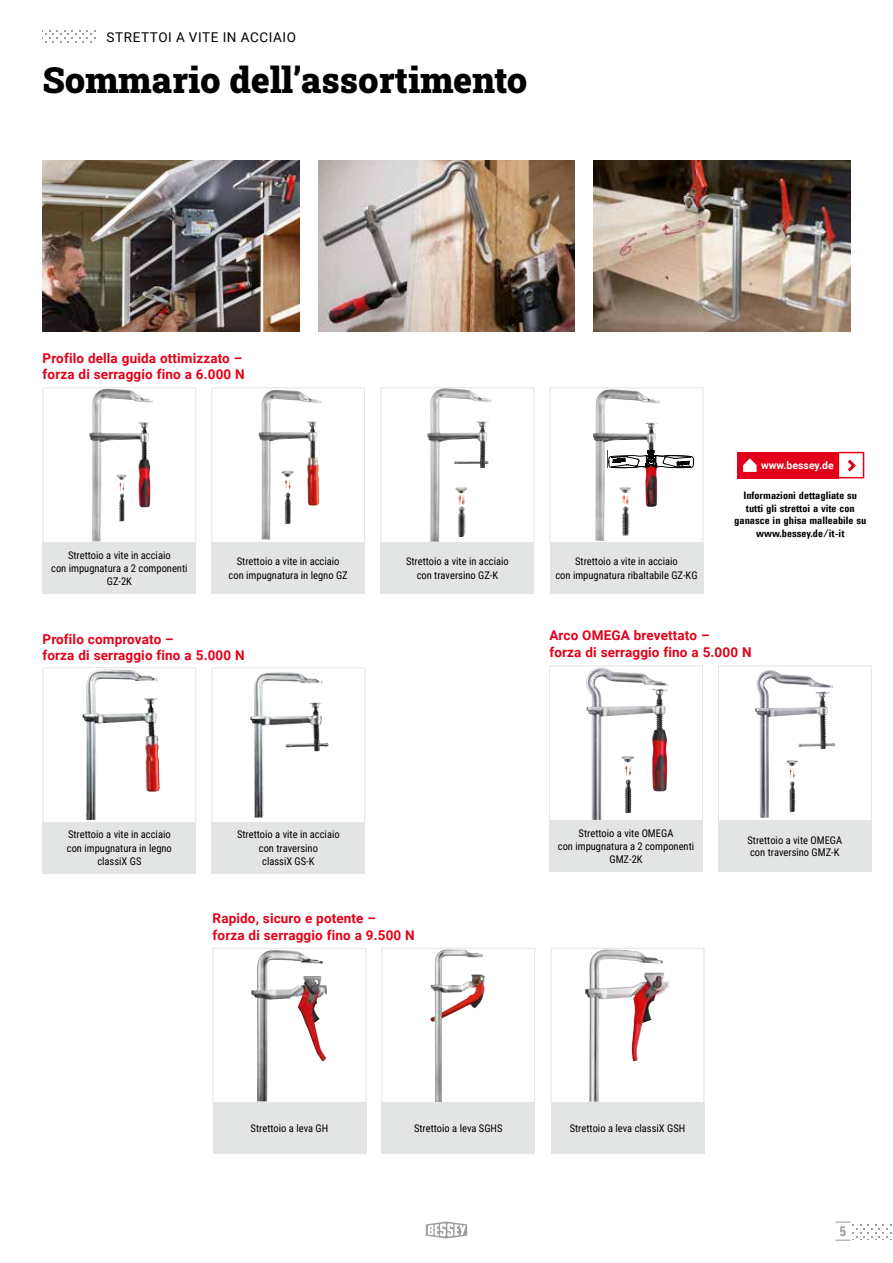
<style>
.page{position:relative;width:893px;height:1263px;background:#fff}
.page>*{position:absolute;margin:0;border:0;box-sizing:border-box;transform-origin:0 0}
.t1{font:36px "Roboto Slab";color:#000}
.t2{font:700 13.5px/16.2px "Roboto";letter-spacing:.01em;color:#e2001a}
.t3{font:13.5px "Roboto";letter-spacing:.045em;color:#000}
.t4{font:700 13.5px "Utah WGL Cond";color:#9c9e9f}
.t5{font:10.5px/13.8px "Roboto Condensed";color:#000;text-align:center}
.t6{font:700 10.5px/12.6px "Utah WGL Cond";color:#000;text-align:center}
.t7{font:700 10.5px "Roboto";color:#fff}
</style>
<div class="page">
<img style="left:43px;top:160px;width:256px;height:172px">
<img style="left:594px;top:160px;width:256px;height:172px">
<img style="left:318px;top:160px;width:257px;height:172px">
<div style="left:43px;top:387px;width:153px;height:156px;background:#fff;border:1px solid #e3e4e4"></div>
<img style="left:89px;top:389px;width:61px;height:153px">
<div style="left:213px;top:948px;width:153px;height:155px;background:#fff;border:1px solid #e3e4e4"></div>
<img style="left:251px;top:950px;width:76px;height:151px">
<div style="left:381px;top:387px;width:153px;height:156px;background:#fff;border:1px solid #e3e4e4"></div>
<img style="left:592px;top:389px;width:65px;height:152px">
<div style="left:550px;top:387px;width:153px;height:156px;border:1px solid #e3e4e4"></div>
<img style="left:619px;top:471px;width:12px;height:67px">
<img style="left:427px;top:388px;width:62px;height:154px">
<div style="left:551px;top:948px;width:153px;height:155px;background:#fff;border:1px solid #e3e4e4"></div>
<img style="left:585px;top:950px;width:84px;height:152px">
<div style="left:211px;top:387px;width:154px;height:156px;background:#fff;border:1px solid #e3e4e4"></div>
<img style="left:259px;top:390px;width:60px;height:150px">
<div style="left:381px;top:948px;width:154px;height:155px;background:#fff;border:1px solid #e3e4e4"></div>
<img style="left:430px;top:949px;width:55px;height:153px">
<div style="left:549px;top:665px;width:154px;height:156px;background:#fff;border:1px solid #e3e4e4"></div>
<img style="left:586px;top:668px;width:71px;height:152px">
<div style="left:43px;top:667px;width:153px;height:156px;background:#fff;border:1px solid #e3e4e4"></div>
<img style="left:82px;top:671px;width:78px;height:149px">
<div style="left:212px;top:667px;width:153px;height:156px;background:#fff;border:1px solid #e3e4e4"></div>
<img style="left:250px;top:672px;width:70px;height:146px">
<div style="left:718px;top:665px;width:154px;height:156px;background:#fff;border:1px solid #e3e4e4"></div>
<img style="left:755px;top:670px;width:65px;height:148px">
<svg style="left:607px;top:451px;width:87px;height:17px"></svg>
<div style="left:43px;top:542px;width:153px;height:51px;background:#e3e4e4"></div>
<div style="left:549px;top:820px;width:154px;height:51px;background:#e3e4e4"></div>
<div style="left:213px;top:1103px;width:153px;height:51px;background:#e3e4e4"></div>
<div style="left:381px;top:542px;width:153px;height:51px;background:#e3e4e4"></div>
<div style="left:551px;top:1103px;width:153px;height:51px;background:#e3e4e4"></div>
<div style="left:43px;top:822px;width:153px;height:51px;background:#e3e4e4"></div>
<div style="left:211px;top:822px;width:154px;height:51px;background:#e3e4e4"></div>
<div style="left:211px;top:542px;width:154px;height:51px;background:#e3e4e4"></div>
<div style="left:381px;top:1103px;width:154px;height:51px;background:#e3e4e4"></div>
<div style="left:718px;top:820px;width:154px;height:51px;background:#e3e4e4"></div>
<div style="left:550px;top:542px;width:153px;height:51px;background:#e3e4e4"></div>
<svg style="left:45px;top:30px;width:50px;height:13px"></svg>
<div style="left:737px;top:452px;width:26px;height:26px;background:#e2001a"></div>
<div style="left:761px;top:452px;width:77px;height:26px;background:#e2001a"></div>
<div style="left:838px;top:452px;width:26px;height:26px;background:#fff;border:2px solid #e2001a"></div>
<svg style="left:847px;top:459px;width:9px;height:13px"></svg>
<svg style="left:743px;top:458px;width:14px;height:14px"></svg>
<svg style="left:835px;top:1221px;width:56px;height:20px"></svg>
<svg style="left:426px;top:1221px;width:41px;height:17px"></svg>
<p class="t3" style="left:107px;top:27px;width:191px">STRETTOI A VITE IN ACCIAIO</p>
<h1 class="t1" style="left:43px;top:55px;width:487px">Sommario dell’assortimento</h1>
<p class="t2" style="left:43px;top:349px;width:204px">Profilo della guida ottimizzato – forza di serraggio fino a 6.000 N</p>
<p class="t5" style="left:51px;top:547px;width:138px">Strettoio a vite in acciaio<br>con impugnatura a 2 componenti</p>
<p class="t5" style="left:107px;top:574px;width:27px">GZ-2K</p>
<p class="t5" style="left:229px;top:554px;width:121px">Strettoio a vite in acciaio con impugnatura in legno GZ</p>
<p class="t2" style="left:43px;top:630px;width:204px">Profilo comprovato –<br>forza di serraggio fino a 5.000 N</p>
<p class="t5" style="left:406px;top:554px;width:104px">Strettoio a vite in acciaio con traversino GZ-K</p>
<p class="t7" style="left:761px;top:458px;width:74px">www.bessey.de</p>
<p class="t5" style="left:555px;top:554px;width:144px">Strettoio a vite in acciaio<br>con impugnatura ribaltabile GZ-KG</p>
<p class="t6" style="left:734px;top:489px;width:134px">Informazioni dettagliate su tutti gli strettoi a vite con ganasce in ghisa malleabile su www.bessey.de/it-it</p>
<p class="t2" style="left:549px;top:627px;width:204px">Arco OMEGA brevettato –<br>forza di serraggio fino a 5.000 N</p>
<p class="t5" style="left:67px;top:827px;width:107px;text-align:left">Strettoio a vite in acciaio con impugnatura in legno</p>
<p class="t5" style="left:97px;top:854px;width:46px">classiX GS</p>
<p class="t5" style="left:237px;top:827px;width:104px">Strettoio a vite in acciaio con traversino</p>
<p class="t5" style="left:262px;top:854px;width:54px">classiX GS-K</p>
<p class="t2" style="left:213px;top:910px;width:204px">Rapido, sicuro e potente –<br>forza di serraggio fino a 9.500 N</p>
<p class="t5" style="left:558px;top:827px;width:138px;line-height:12.6px">Strettoio a vite OMEGA<br>con impugnatura a 2 componenti<br>GMZ-2K</p>
<p class="t5" style="left:747px;top:833px;width:96px;line-height:12.6px;text-align:left">Strettoio a vite OMEGA con traversino GMZ-K</p>
<p class="t5" style="left:251px;top:1121px;width:79px">Strettoio a leva GH</p>
<p class="t5" style="left:414px;top:1121px;width:90px">Strettoio a leva SGHS</p>
<p class="t5" style="left:570px;top:1121px;width:117px">Strettoio a leva classiX GSH</p>
<p class="t4" style="left:840px;top:1221px;width:8px">5</p>
</div>
